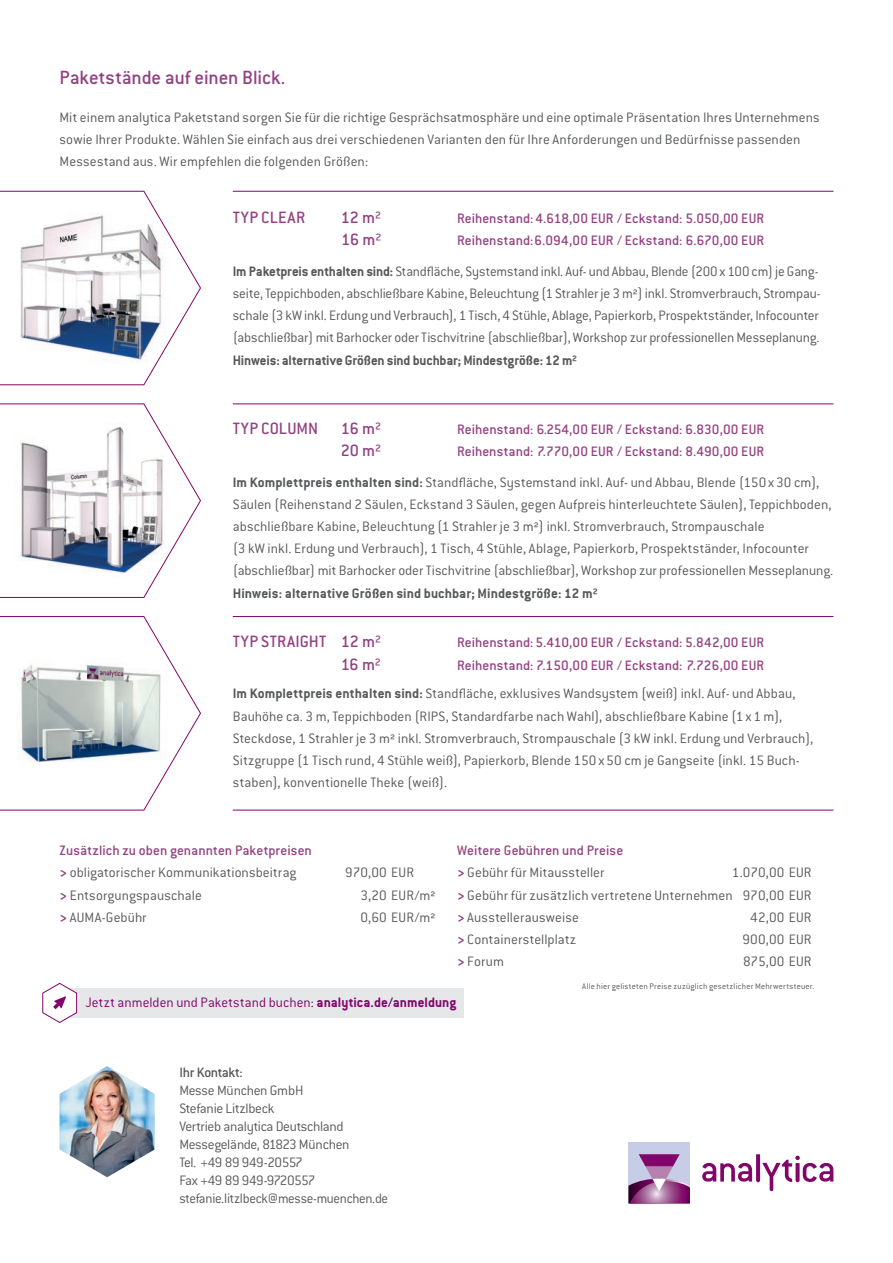
<style>
.page{position:relative;width:893px;height:1263px;background:#fff}
.page>*{position:absolute;margin:0;border:0;box-sizing:border-box;transform-origin:0 0}
.t1{font:500 21px "Conduit ITC";letter-spacing:-.005em;color:#944181}
.t2{font:500 18px/22.4px "Conduit ITC";letter-spacing:.005em;color:#944181}
.t3{font:300 15px/22.2px "Conduit ITC";color:#57585a}
.t4{font:500 15px/22.2px "Conduit ITC";letter-spacing:.005em;color:#944181}
.t5{font:300 15px/18px "Conduit ITC";letter-spacing:-.025em;color:#57585a}
.t6{font:700 15px "Conduit ITC";color:#57585a}
.t7{font:300 15px "Conduit ITC";letter-spacing:.005em;color:#82056a}
.t8{font:500 15px "Conduit ITC";letter-spacing:-.015em;color:#57585a}
.t9{font:300 9px "Conduit ITC";letter-spacing:.025em;color:#57585a}
.s1{font-weight:700}
.s2{font-weight:500;color:#944181}
.s3{font-weight:300;color:#57585a}
.s4{font-weight:700;color:#944181}
</style>
<div class="page">
<svg style="left:0;top:403px;width:201px;height:195px"></svg>
<svg style="left:0;top:190px;width:201px;height:196px"></svg>
<hr style="left:233px;top:191px;width:600px;height:1px;background:#82056a">
<hr style="left:233px;top:810px;width:600px;height:1px;background:#82056a">
<svg style="left:0;top:616px;width:201px;height:195px"></svg>
<hr style="left:233px;top:403px;width:600px;height:1px;background:#82056a">
<div style="left:60px;top:988px;width:403px;height:29px;background:#e6e7e9"></div>
<svg style="left:42px;top:983px;width:35px;height:40px"></svg>
<svg style="left:702px;top:1154px;width:131px;height:37px"></svg>
<div style="left:628px;top:1142px;width:62px;height:61px;background:#c7cde7"></div>
<svg style="left:628px;top:1154px;width:62px;height:49px"></svg>
<img style="left:60px;top:1066px;width:95px;height:111px">
<hr style="left:233px;top:616px;width:600px;height:1px;background:#82056a">
<h1 class="t1" style="left:60px;top:66px;width:228px">Paketstände auf einen Blick.</h1>
<p class="t3" style="left:60px;top:105px;width:762px">Mit einem analytica Paketstand sorgen Sie für die richtige Gesprächsatmosphäre und eine optimale Präsentation Ihres Unternehmens sowie Ihrer Produkte. Wählen Sie einfach aus drei verschiedenen Varianten den für Ihre Anforderungen und Bedürfnisse passenden<br>Messestand aus. Wir empfehlen die folgenden Größen:</p>
<p class="t2" style="left:233px;top:206px;width:74px">TYP CLEAR</p>
<p class="t2" style="left:341px;top:206px;width:42px">12 m²</p>
<p class="t2" style="left:341px;top:228px;width:42px">16 m²</p>
<p class="t4" style="left:457px;top:207px;width:308px">Reihenstand: 4.618,00 EUR / Eckstand: 5.050,00 EUR<br>Reihenstand:6.094,00 EUR / Eckstand: 6.670,00 EUR</p>
<p class="t3" style="left:233px;top:260px;width:589px"><span class="s1">Im Paketpreis enthalten sind:</span> Standfläche, Systemstand inkl. Auf- und Abbau, Blende (200 x 100 cm) je Gang&shy;seite, Teppichboden, abschließbare Kabine, Beleuchtung (1 Strahler je 3 m²) inkl. Stromverbrauch, Strompau&shy;schale (3 kW inkl. Erdung und Verbrauch), 1 Tisch, 4 Stühle, Ablage, Papierkorb, Prospektständer, Infocounter (abschließbar) mit Barhocker oder Tischvitrine (abschließbar), Workshop zur professionellen Messeplanung.</p>
<p class="t6" style="left:233px;top:351px;width:346px">Hinweis: alternative Größen sind buchbar; Mindestgröße: 12 m²</p>
<p class="t2" style="left:233px;top:417px;width:87px">TYP COLUMN</p>
<p class="t2" style="left:341px;top:417px;width:42px">16 m²<br>20 m²</p>
<p class="t4" style="left:457px;top:418px;width:309px">Reihenstand: 6.254,00 EUR / Eckstand: 6.830,00 EUR<br>Reihenstand: 7.770,00 EUR / Eckstand: 8.490,00 EUR</p>
<p class="t3" style="left:233px;top:470px;width:602px"><span class="s1">Im Komplettpreis enthalten sind:</span> Standfläche, Systemstand inkl. Auf- und Abbau, Blende (150x30 cm), Säulen (Reihenstand 2 Säulen, Eckstand 3 Säulen, gegen Aufpreis hinterleuchtete Säulen), Teppichboden, abschließbare Kabine, Beleuchtung (1 Strahler je 3 m²) inkl. Stromverbrauch, Strompauschale<br>(3 kW inkl. Erdung und Verbrauch), 1 Tisch, 4 Stühle, Ablage, Papierkorb, Prospektständer, Infocounter (abschließbar) mit Barhocker oder Tischvitrine (abschließbar), Workshop zur professionellen Messeplanung.</p>
<p class="t6" style="left:233px;top:584px;width:366px">Hinweis: alternative Größen sind buchbar; Mindestgröße: 12 m²</p>
<p class="t2" style="left:233px;top:630px;width:150px">TYP STRAIGHT 12 m²</p>
<p class="t4" style="left:457px;top:631px;width:308px">Reihenstand: 5.410,00 EUR / Eckstand: 5.842,00 EUR</p>
<p class="t2" style="left:341px;top:653px;width:42px">16 m²</p>
<p class="t3" style="left:233px;top:650px;width:564px;line-height:28.7px;text-indent:224px"><span class="s2">Reihenstand: 7.150,00 EUR / Eckstand: 7.726,00 EUR<br></span><span class="s1">Im Komplettpreis enthalten sind:</span> Standfläche, exklusives Wandsystem (weiß) inkl. Auf- und Abbau,</p>
<p class="t3" style="left:233px;top:704px;width:582px">Bauhöhe ca. 3 m, Teppichboden (RIPS, Standardfarbe nach Wahl), abschließbare Kabine (1x1 m), Steckdose, 1 Strahler je 3 m² inkl. Stromverbrauch, Strompauschale (3 kW inkl. Erdung und Verbrauch), Sitzgruppe (1 Tisch rund, 4 Stühle weiß), Papierkorb, Blende 150x50 cm je Gangseite (inkl. 15 Buch&shy;staben), konventionelle Theke (weiß).</p>
<p class="t4" style="left:60px;top:839px;width:254px">Zusätzlich zu oben genannten Paketpreisen <span class="s1">&gt;</span> <span class="s3">obligatorischer Kommunikationsbeitrag</span></p>
<p class="t3" style="left:345px;top:861px;width:70px">970,00 EUR</p>
<p class="t3" style="left:60px;top:883px;width:144px"><span class="s4">&gt;</span> Entsorgungspauschale</p>
<p class="t3" style="left:361px;top:883px;width:76px">3,20 EUR/m²</p>
<p class="t3" style="left:60px;top:906px;width:89px"><span class="s4">&gt;</span> AUMA-Gebühr</p>
<p class="t3" style="left:360px;top:906px;width:77px">0,60 EUR/m²</p>
<p class="t4" style="left:457px;top:839px;width:168px">Weitere Gebühren und Preise <span class="s1">&gt;</span> <span class="s3">Gebühr für Mitaussteller</span></p>
<p class="t3" style="left:457px;top:861px;width:356px;text-align:justify;text-indent:275px">1.070,00 EUR <span class="s4">&gt;</span> Gebühr für zusätzlich vertretene Unternehmen 970,00 EUR <span class="s4">&gt;</span> Ausstellerausweise</p>
<p class="t3" style="left:750px;top:906px;width:63px">42,00 EUR</p>
<p class="t3" style="left:457px;top:928px;width:121px"><span class="s4">&gt;</span> Containerstellplatz</p>
<p class="t3" style="left:742px;top:928px;width:71px">900,00 EUR</p>
<p class="t3" style="left:457px;top:950px;width:48px"><span class="s4">&gt;</span> Forum</p>
<p class="t3" style="left:743px;top:950px;width:70px">875,00 EUR</p>
<p class="t9" style="left:582px;top:980px;width:234px">Alle hier gelisteten Preise zuzüglich gesetzlicher Mehrwertsteuer.</p>
<p class="t7" style="left:86px;top:993px;width:372px">Jetzt anmelden und Paketstand buchen: <span class="s1">analytica.de/anmeldung</span></p>
<p class="t8" style="left:179px;top:1064px;width:65px">Ihr Kontakt:</p>
<p class="t5" style="left:179px;top:1081px;width:210px">Messe München GmbH<br>Stefanie Litzlbeck<br>Vertrieb analytica Deutschland<br>Messegelände, 81823 München<br>Tel. +49 89 949-20557<br>Fax +49 89 949-9720557 stefanie.litzlbeck@messe-muenchen.de</p>
</div>
